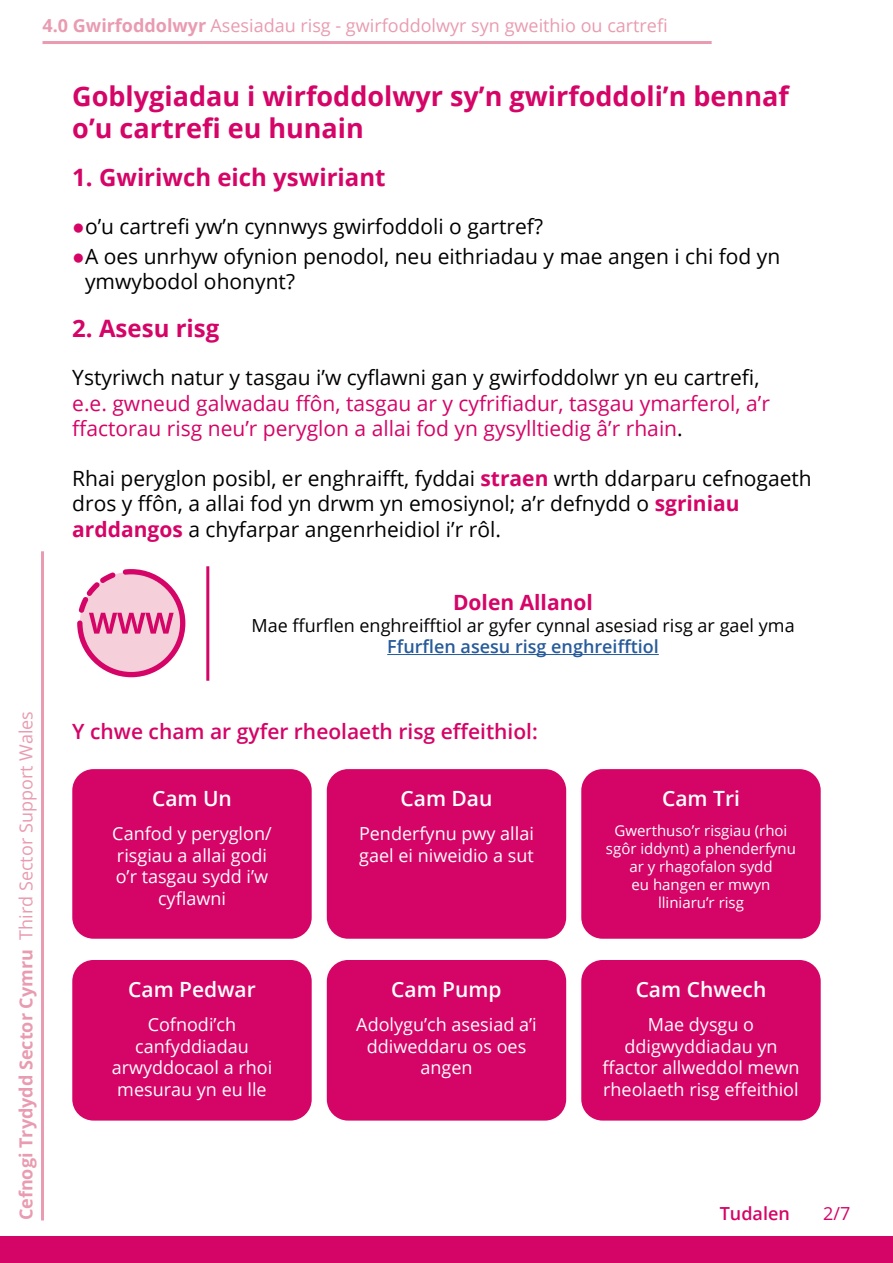
<style>
.page{position:relative;width:893px;height:1263px;background:#fff}
.page>*{position:absolute;margin:0;border:0;box-sizing:border-box;transform-origin:0 0}
.SectionHeading-Pink{font:700 27px/32.4px "Open Sans";color:#d50467}
.Subheading-Pink{font:700 24px "Open Sans";color:#d50467}
.Paragraph-Standard{font:21px/25.2px "Open Sans";color:#000}
.Paragraph-Standard-2{font:21px/25.2px "Open Sans";color:#d50467}
.Paragraph-Standard-3{font:600 21px "Open Sans";color:#fff}
.Paragraph-Standard-4{font:600 21px "Open Sans";color:#d50467}
.t1{font:700 21px "Open Sans";color:#d50467}
.Paragraph-Standard-5{font:18px/21.6px "Open Sans";color:#fff;text-align:center}
.t2{font:18px "Open Sans";color:#e99bb1}
.t3{font:18px "Open Sans";color:#000}
.t4{font:600 18px "Open Sans";color:#275b9b}
.t5{font:700 18px "Open Sans";color:#e99bb1}
.t6{font:600 18px "Open Sans";color:#d50467}
.t7{font:18px "Open Sans";color:#d50467}
.Paragraph-Standard-6{font:15px/18px "Open Sans";color:#fff;text-align:center}
.s1{font-weight:700}
.s2{font-family:"Helvetica";color:#d50467}
.s3{color:#000}
.s4{font-weight:700;color:#d50467}
</style>
<div class="page">
<hr style="left:43px;top:41px;width:669px;height:3px;background:#e99bb1">
<div style="left:0;top:1236px;width:893px;height:27px;background:#d50467"></div>
<hr style="left:41px;top:551px;width:3px;height:669px;background:#e99bb1">
<hr style="left:387px;top:654px;width:272px;height:1px;background:#275b9b">
<hr style="left:206px;top:566px;width:3px;height:115px;background:#d50467">
<svg style="left:77px;top:569px;width:108px;height:108px"></svg>
<div style="left:72px;top:769px;width:240px;height:170px;background:#d50467;border-radius:21px"></div>
<div style="left:327px;top:769px;width:239px;height:170px;background:#d50467;border-radius:21px"></div>
<div style="left:581px;top:769px;width:240px;height:170px;background:#d50467;border-radius:21px"></div>
<div style="left:72px;top:960px;width:240px;height:160px;background:#d50467;border-radius:21px"></div>
<div style="left:327px;top:960px;width:239px;height:160px;background:#d50467;border-radius:21px"></div>
<div style="left:581px;top:960px;width:240px;height:160px;background:#d50467;border-radius:21px"></div>
<p class="t2" style="left:43px;top:13px;width:627px"><span class="s1">4.0 Gwirfoddolwyr</span> Asesiadau risg - gwirfoddolwyr syn gweithio ou cartrefi</p>
<h3 class="SectionHeading-Pink" style="left:72px;top:79px;width:718px">Goblygiadau i wirfoddolwyr sy’n gwirfoddoli’n bennaf o’u cartrefi eu hunain</h3>
<h4 class="Subheading-Pink" style="left:72px;top:161px;width:315px">1. Gwiriwch eich yswiriant</h4>
<p class="Paragraph-Standard" style="left:72px;top:214px;width:472px"><span class="s2">●</span>o’u cartrefi yw’n cynnwys gwirfoddoli o gartref?</p>
<p class="Paragraph-Standard" style="left:85px;top:243px;width:697px;text-indent:-13px"><span class="s2">●</span>A oes unrhyw ofynion penodol, neu eithriadau y mae angen i chi fod yn ymwybodol ohonynt?</p>
<h4 class="Subheading-Pink" style="left:72px;top:311px;width:149px">2. Asesu risg</h4>
<p class="Paragraph-Standard-2" style="left:72px;top:365px;width:699px"><span class="s3">Ystyriwch natur y tasgau i’w cyflawni gan y gwirfoddolwr yn eu cartrefi, </span>e.e. gwneud galwadau ffôn, tasgau ar y cyfrifiadur, tasgau ymarferol, a’r ffactorau risg neu’r peryglon a allai fod yn gysylltiedig â’r rhain<span class="s3">.</span></p>
<p class="Paragraph-Standard" style="left:72px;top:465px;width:741px">Rhai peryglon posibl, er enghraifft, fyddai <span class="s4">straen</span> wrth ddarparu cefnogaeth dros y ffôn, a allai fod yn drwm yn emosiynol; a’r defnydd o <span class="s4">sgriniau arddangos</span> a chyfarpar angenrheidiol i’r rôl.</p>
<p class="t2" style="left:14px;top:940px;width:230px;rotate:-90deg">Third Sector Support Wales</p>
<p class="t5" style="left:13px;top:1220px;width:273px;rotate:-90deg">Cefnogi Trydydd Sector Cymru</p>
<p class="t1" style="left:453px;top:587px;width:141px">Dolen Allanol</p>
<p class="t3" style="left:251px;top:613px;width:545px">Mae ffurflen enghreifftiol ar gyfer cynnal asesiad risg ar gael yma</p>
<p class="t4" style="left:387px;top:634px;width:273px">Ffurflen asesu risg enghreifftiol</p>
<p class="Paragraph-Standard-4" style="left:72px;top:717px;width:467px">Y chwe cham ar gyfer rheolaeth risg effeithiol:</p>
<p class="Paragraph-Standard-3" style="left:152px;top:784px;width:81px">Cam Un</p>
<p class="Paragraph-Standard-5" style="left:112px;top:822px;width:161px">Canfod y peryglon/ risgiau a allai godi o’r tasgau sydd i’w cyflawni</p>
<p class="Paragraph-Standard-3" style="left:128px;top:975px;width:129px">Cam Pedwar</p>
<p class="Paragraph-Standard-5" style="left:112px;top:1013px;width:162px">Cofnodi’ch canfyddiadau arwyddocaol a rhoi mesurau yn eu lle</p>
<p class="Paragraph-Standard-3" style="left:400px;top:784px;width:93px">Cam Dau</p>
<p class="Paragraph-Standard-5" style="left:359px;top:822px;width:176px;text-align:left">Penderfynu pwy allai gael ei niweidio a sut</p>
<p class="Paragraph-Standard-3" style="left:391px;top:975px;width:112px">Cam Pump</p>
<p class="Paragraph-Standard-5" style="left:356px;top:1013px;width:182px">Adolygu’ch asesiad a’i ddiweddaru os oes angen</p>
<p class="Paragraph-Standard-3" style="left:662px;top:784px;width:79px">Cam Tri</p>
<p class="Paragraph-Standard-6" style="left:606px;top:822px;width:192px">Gwerthuso’r risgiau (rhoi sgôr iddynt) a phenderfynu ar y rhagofalon sydd</p>
<p class="Paragraph-Standard-6" style="left:632px;top:876px;width:140px">eu hangen er mwyn lliniaru’r risg</p>
<p class="Paragraph-Standard-3" style="left:636px;top:975px;width:132px">Cam Chwech</p>
<p class="Paragraph-Standard-5" style="left:603px;top:1013px;width:198px">Mae dysgu o ddigwyddiadau yn ffactor allweddol mewn rheolaeth risg effeithiol</p>
<p class="t6" style="left:720px;top:1201px;width:72px">Tudalen</p>
<p class="t7" style="left:823px;top:1201px;width:29px">2/7</p>
</div>
